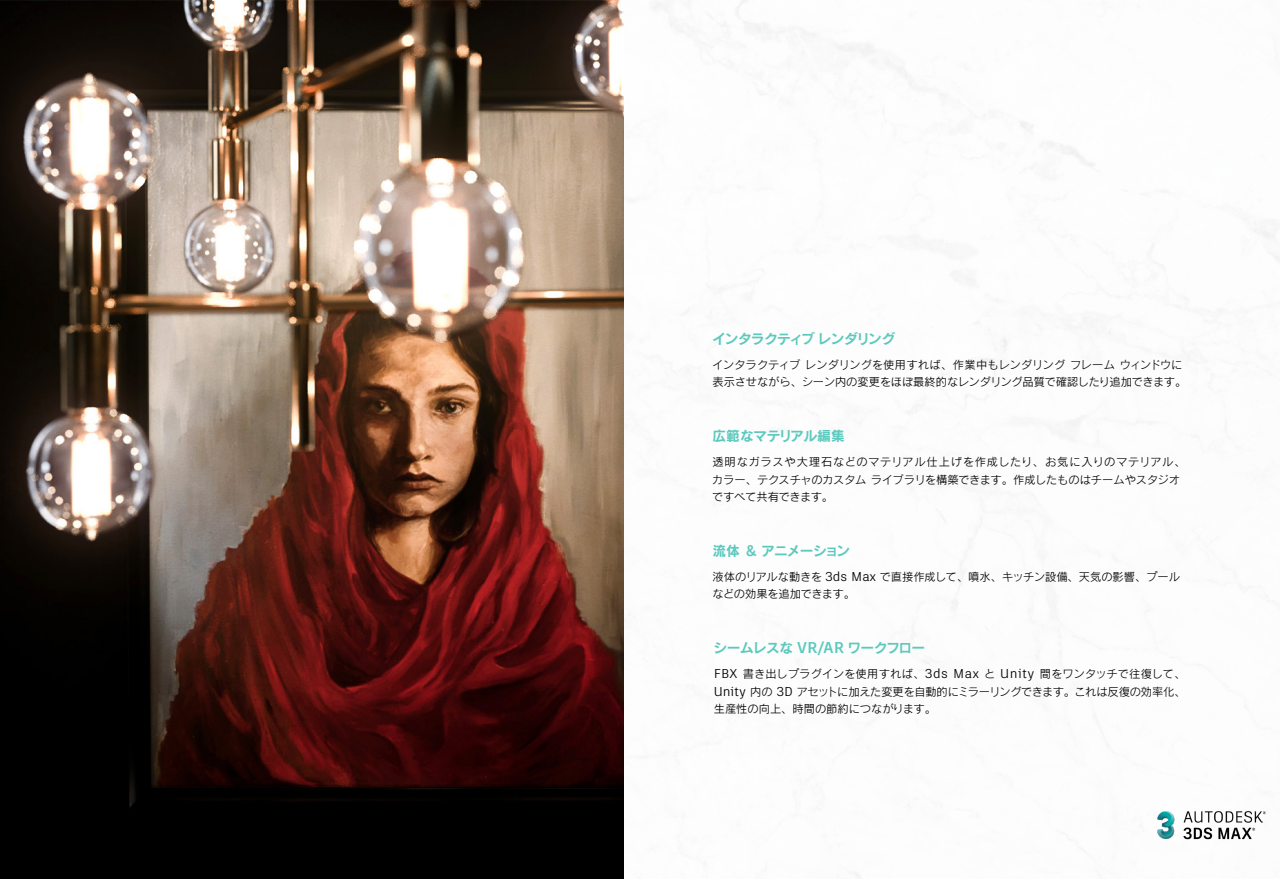
<style>
.page{position:relative;width:1280px;height:879px;background:#fff}
.page>*{position:absolute;margin:0;border:0;box-sizing:border-box;transform-origin:0 0}
.緑11pt{font:13.75px "Rodin Pro B";letter-spacing:-.06em;color:#5bc9bd}
.緑11pt-2{font:13.75px "Rodin Pro B";letter-spacing:-.04em;color:#5bc9bd}
.緑11pt-3{font:13.75px "Rodin Pro B";letter-spacing:-.02em;color:#5bc9bd}
.テキスト9pt{font:11.25px/17.5px "Rodin Pro M";color:#000}
.s1{font-family:"Artifakt Legend";font-size:12.88px}
.s2{font-family:"Artifakt Legend";font-weight:700;font-size:15.62px}
</style>
<div class="page">
<img style="left:0;top:1px;width:624px;height:878px">
<img style="left:1157px;top:811px;width:109px;height:29px">
<p class="緑11pt" style="left:712px;top:330px;width:185px">インタラクティブレンダリング</p>
<p class="テキスト9pt" style="left:712px;top:355px;width:476px">インタラクティブレンダリングを使用すれば、作業中もレンダリングフレームウィンドウに表示させながら、シーン内の変更をほぼ最終的なレンダリング品質で確認したり追加できます。</p>
<p class="緑11pt-3" style="left:712px;top:427px;width:134px">広範なマテリアル編集</p>
<p class="テキスト9pt" style="left:712px;top:453px;width:475px">透明なガラスや大理石などのマテリアル仕上げを作成したり、お気に入りのマテリアル、カラー、テクスチャのカスタムライブラリを構築できます。作成したものはチームやスタジオですべて共有できます。</p>
<p class="緑11pt" style="left:712px;top:541px;width:139px">流体＆アニメーション</p>
<p class="テキスト9pt" style="left:712px;top:567px;width:469px">液体のリアルな動きを <span class="s1">3ds Max</span> で直接作成して、噴水、キッチン設備、天気の影響、プールなどの効果を追加できます。</p>
<p class="緑11pt-2" style="left:713px;top:639px;width:214px">シームレスな <span class="s2">VR/AR</span> ワークフロー</p>
<p class="テキスト9pt" style="left:714px;top:664px;width:473px;text-align:justify"><span class="s1">FBX</span> 書き出しプラグインを使用すれば、<span class="s1">3ds Max</span> と <span class="s1">Unity</span> 間をワンタッチで往復して、<span class="s1">Unity</span> 内の <span class="s1">3D</span> アセットに加えた変更を自動的にミラーリングできます。これは反復の効率化、生産性の向上、時間の節約につながります。</p>
</div>
